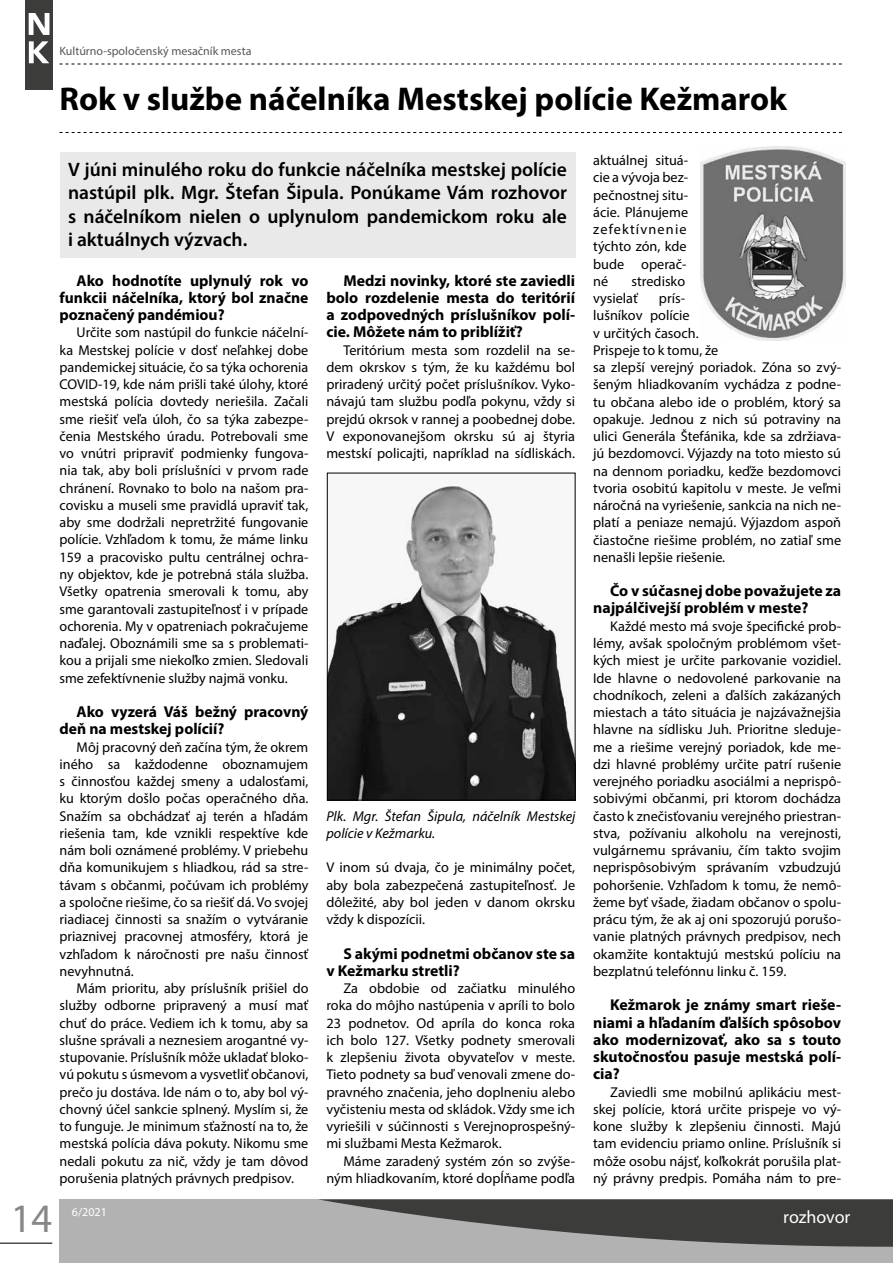
<style>
.page{position:relative;width:893px;height:1263px;background:#fff}
.page>*{position:absolute;margin:0;border:0;box-sizing:border-box;transform-origin:0 0}
.t1{font:40.5px "Myriad Pro";color:#878787}
.t2{font:700 33px "Myriad Pro";color:#000}
.t3{font:600 19.5px/23.4px "Myriad Pro";color:#000;text-align:justify}
.t4{font:18px "Myriad Pro";letter-spacing:-.005em;color:#fff}
.t5{font:700 15.75px/17.2px "Myriad Pro";color:#000;text-align:justify}
.t6{font:14.25px/17.2px "Myriad Pro";color:#000;text-align:justify}
.t7{font:italic 14.25px/17.1px "Myriad Pro";color:#000}
.t8{font:12px "Myriad Pro";color:#575756}
.t9{font:12px "Myriad Pro";color:#fff}
</style>
<div class="page">
<div style="left:25px;top:0;width:28px;height:90px;background:#3c3c3b"></div>
<svg style="left:29px;top:41px;width:20px;height:22px"></svg>
<svg style="left:29px;top:13px;width:20px;height:22px"></svg>
<hr style="left:0;top:1242px;width:52px;height:2px;background:#000">
<svg style="left:60px;top:64px;width:782px;height:1px"></svg>
<div style="left:60px;top:1199px;width:833px;height:64px;background:#b3b2b2"></div>
<svg style="left:318px;top:1199px;width:575px;height:48px"></svg>
<svg style="left:60px;top:132px;width:782px;height:1px"></svg>
<div style="left:60px;top:153px;width:515px;height:105px;background:#e9e9e9"></div>
<img style="left:329px;top:482px;width:244px;height:316px">
<div style="left:327px;top:473px;width:248px;height:327px;border:1px solid #000"></div>
<img style="left:700px;top:147px;width:145px;height:193px">
<p class="t8" style="left:60px;top:43px;width:193px">Kultúrno-spoločenský mesačník mesta</p>
<h2 class="t2" style="left:60px;top:77px;width:729px">Rok v službe náčelníka Mestskej polície Kežmarok</h2>
<h1 class="t1" style="left:11px;top:1193px;width:43px">14</h1>
<h3 class="t3" style="left:68px;top:157px;width:500px">V júni minulého roku do funkcie náčelníka mestskej polície nastúpil plk. Mgr. Štefan Šipula. Ponúkame Vám rozhovor s náčelníkom nielen o uplynulom pandemickom roku ale i aktuálnych výzvach.</h3>
<p class="t5" style="left:60px;top:271px;width:250px;text-indent:17px">Ako hodnotíte uplynulý rok vo funkcii náčelníka, ktorý bol značne poznačený pandémiou?</p>
<p class="t6" style="left:60px;top:324px;width:250px;text-indent:17px">Určite som nastúpil do funkcie náčelní&shy;ka Mestskej polície v dosť neľahkej dobe pandemickej situácie, čo sa týka ochorenia COVID-19, kde nám prišli také úlohy, ktoré mestská polícia dovtedy neriešila. Začali sme riešiť veľa úloh, čo sa týka zabezpe&shy;čenia Mestského úradu. Potrebovali sme vo vnútri pripraviť podmienky fungova&shy;nia tak, aby boli príslušníci v prvom rade chránení. Rovnako to bolo na našom pra&shy;covisku a museli sme pravidlá upraviť tak, aby sme dodržali nepretržité fungovanie polície. Vzhľadom k tomu, že máme linku 159 a pracovisko pultu centrálnej ochra&shy;ny objektov, kde je potrebná stála služba.<br>Všetky opatrenia smerovali k tomu, aby sme garantovali zastupiteľnosť i v prípade ochorenia. My v opatreniach pokračujeme naďalej. Oboznámili sme sa s problemati&shy;kou a prijali sme niekoľko zmien. Sledovali sme zefektívnenie služby najmä vonku.</p>
<p class="t5" style="left:60px;top:702px;width:250px;text-indent:17px">Ako vyzerá Váš bežný pracovný deň na mestskej polícií?</p>
<p class="t6" style="left:60px;top:738px;width:250px;text-indent:17px">Môj pracovný deň začína tým, že okrem iného sa každodenne oboznamujem s činnosťou každej smeny a udalosťami, ku ktorým došlo počas operačného dňa.<br>Snažím sa obchádzať aj terén a hľadám riešenia tam, kde vznikli respektíve kde nám boli oznámené problémy. V priebehu dňa komunikujem s hliadkou, rád sa stre&shy;távam s občanmi, počúvam ich problémy a spoločne riešime, čo sa riešiť dá. Vo svojej riadiacej činnosti sa snažím o vytváranie priaznivej pracovnej atmosféry, ktorá je vzhľadom k náročnosti pre našu činnosť nevyhnutná.</p>
<p class="t6" style="left:60px;top:979px;width:250px;text-indent:17px">Mám prioritu, aby príslušník prišiel do služby odborne pripravený a musí mať chuť do práce. Vediem ich k tomu, aby sa slušne správali a neznesiem arogantné vy&shy;stupovanie. Príslušník môže ukladať bloko&shy;vú pokutu s úsmevom a vysvetliť občanovi, prečo ju dostáva. Ide nám o to, aby bol vý&shy;chovný účel sankcie splnený. Myslím si, že to funguje. Je minimum sťažností na to, že mestská polícia dáva pokuty. Nikomu sme nedali pokutu za nič, vždy je tam dôvod porušenia platných právnych predpisov.</p>
<p class="t5" style="left:326px;top:271px;width:250px;text-indent:17px">Medzi novinky, ktoré ste zaviedli bolo rozdelenie mesta do teritórií a zodpovedných príslušníkov polí&shy;cie. Môžete nám to priblížiť?</p>
<p class="t6" style="left:326px;top:341px;width:250px;text-indent:17px">Teritórium mesta som rozdelil na se&shy;dem okrskov s tým, že ku každému bol priradený určitý počet príslušníkov. Vyko&shy;návajú tam službu podľa pokynu, vždy si prejdú okrsok v rannej a poobednej dobe.<br>V exponovanejšom okrsku sú aj štyria mestskí policajti, napríklad na sídliskách.</p>
<p class="t7" style="left:326px;top:807px;width:251px">Plk. Mgr. Štefan Šipula, náčelník Mestskej polície v Kežmarku.</p>
<p class="t6" style="left:326px;top:859px;width:250px">V inom sú dvaja, čo je minimálny počet, aby bola zabezpečená zastupiteľnosť. Je dôležité, aby bol jeden v danom okrsku vždy k dispozícii.</p>
<p class="t5" style="left:326px;top:944px;width:250px;text-indent:17px">S akými podnetmi občanov ste sa v Kežmarku stretli?</p>
<p class="t6" style="left:326px;top:979px;width:250px;text-indent:17px">Za obdobie od začiatku minulého roka do môjho nastúpenia v apríli to bolo 23 podnetov. Od apríla do konca roka ich bolo 127. Všetky podnety smerovali k zlepšeniu života obyvateľov v meste.<br>Tieto podnety sa buď venovali zmene do&shy;pravného značenia, jeho doplneniu alebo vyčisteniu mesta od skládok. Vždy sme ich vyriešili v súčinnosti s Verejnoprospešný&shy;mi službami Mesta Kežmarok.</p>
<p class="t6" style="left:326px;top:1152px;width:250px;text-align:right">Máme zaradený systém zón so zvýše&shy;ným hliadkovaním, ktoré dopĺňame podľa</p>
<p class="t6" style="left:593px;top:151px;width:96px">aktuálnej situá&shy;cie a vývoja bez&shy;pečnostnej situ&shy;ácie. Plánujeme zefektívnenie týchto zón, kde bude operač&shy;né</p>
<p class="t6" style="left:593px;top:272px;width:93px;text-indent:38px">stredisko vysielať</p>
<p class="t6" style="left:593px;top:289px;width:249px;text-align:left;text-indent:66px">prís-<br>lušníkov polície<br>v určitých časoch.<br>Prispeje to k tomu, že<br>sa zlepší verejný poriadok. Zóna so zvý&shy;šeným hliadkovaním vychádza z podne&shy;tu občana alebo ide o problém, ktorý sa opakuje. Jednou z nich sú potraviny na ulici Generála Štefánika, kde sa zdržiava&shy;jú bezdomovci. Výjazdy na toto miesto sú na dennom poriadku, keďže bezdomovci tvoria osobitú kapitolu v meste. Je veľmi náročná na vyriešenie, sankcia na nich ne&shy;platí a peniaze nemajú. Výjazdom aspoň čiastočne riešime problém, no zatiaľ sme nenašli lepšie riešenie.</p>
<p class="t5" style="left:593px;top:582px;width:249px;text-indent:17px">Čo v súčasnej dobe považujete za najpálčivejší problém v meste?</p>
<p class="t6" style="left:593px;top:617px;width:249px;text-indent:17px">Každé mesto má svoje špecifické prob&shy;lémy, avšak spoločným problémom všet&shy;kých miest je určite parkovanie vozidiel.<br>Ide hlavne o nedovolené parkovanie na chodníkoch, zeleni a ďalších zakázaných miestach a táto situácia je najzávažnejšia hlavne na sídlisku Juh. Prioritne sleduje&shy;me a riešime verejný poriadok, kde me&shy;dzi hlavné problémy určite patrí rušenie verejného poriadku asociálmi a neprispô&shy;sobivými občanmi, pri ktorom dochádza často k znečisťovaniu verejného priestran&shy;stva, požívaniu alkoholu na verejnosti, vulgárnemu správaniu, čím takto svojim neprispôsobivým správaním vzbudzujú pohoršenie. Vzhľadom k tomu, že nemô&shy;žeme byť všade, žiadam občanov o spolu&shy;prácu tým, že ak aj oni spozorujú porušo&shy;vanie platných právnych predpisov, nech okamžite kontaktujú mestskú políciu na bezplatnú telefónnu linku č. 159.</p>
<p class="t5" style="left:593px;top:996px;width:249px;text-indent:17px">Kežmarok je známy smart rieše&shy;niami a hľadaním ďalších spôsobov ako modernizovať, ako sa s touto skutočnosťou pasuje mestská polí&shy;cia?</p>
<p class="t6" style="left:593px;top:1083px;width:249px;text-indent:17px">Zaviedli sme mobilnú aplikáciu mest&shy;skej polície, ktorá určite prispeje vo vý&shy;kone služby k zlepšeniu činnosti. Majú tam evidenciu priamo online. Príslušník si môže osobu nájsť, koľkokrát porušila plat&shy;ný právny predpis. Pomáha nám to pre-</p>
<p class="t9" style="left:72px;top:1204px;width:36px">6/2021</p>
<p class="t4" style="left:783px;top:1206px;width:69px">rozhovor</p>
</div>
